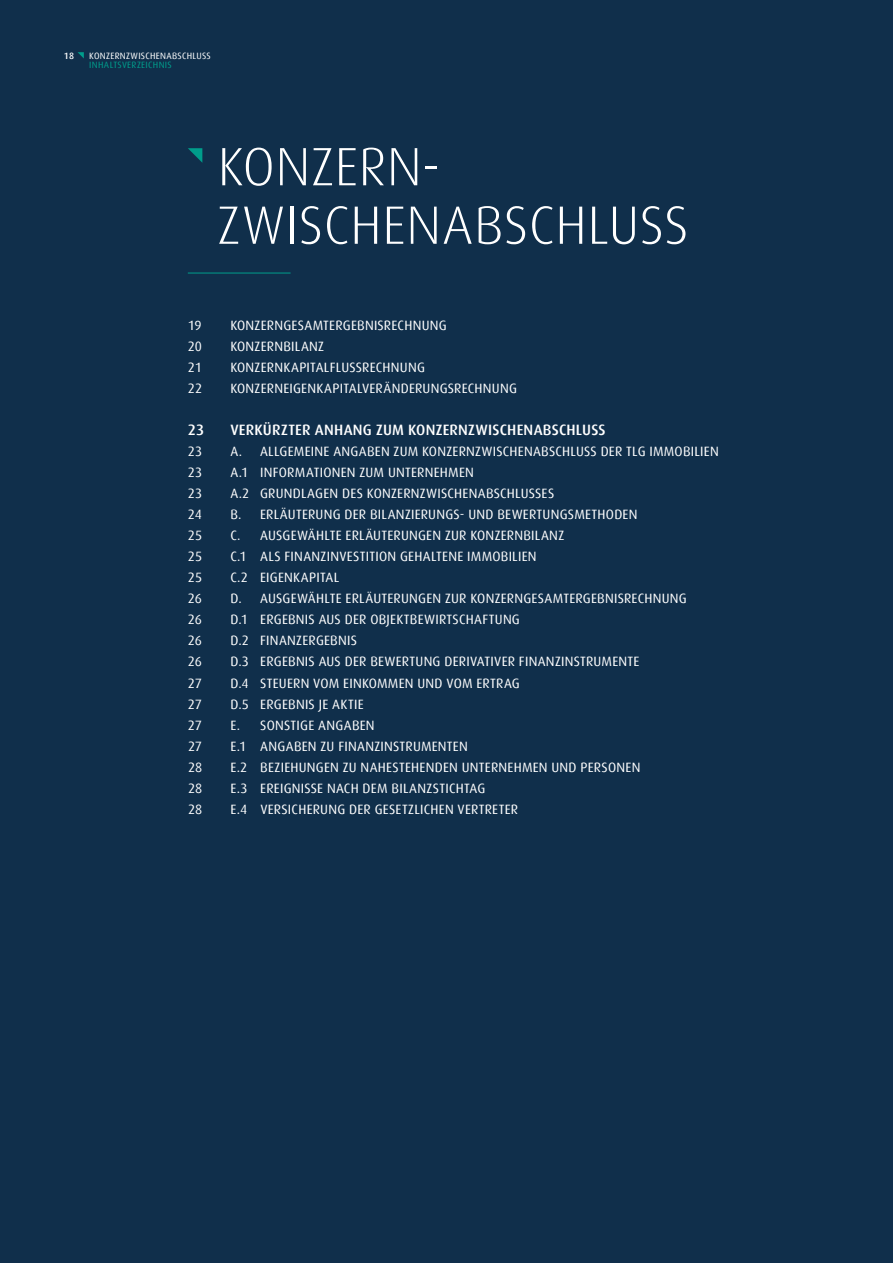
<style>
.page{position:relative;width:893px;height:1263px;background:#102f4b}
.page>*{position:absolute;margin:0;border:0;box-sizing:border-box;transform-origin:0 0}
.t1{font:300 54px/58.5px "Dax";letter-spacing:.01em;color:#fff}
.t2{font:500 15px "Dax";letter-spacing:.015em;color:#fff}
.t3{font:13.5px "Dax";letter-spacing:.02em;color:#fff}
.t4{font:9.15px "Dax";letter-spacing:.03em;color:#fff}
.t5{font:9.15px "Dax";letter-spacing:.035em;color:#009d8b}
.t6{font:500 9.15px "Dax";color:#fff}
</style>
<div class="page">
<svg style="left:188px;top:148px;width:14px;height:14px"></svg>
<hr style="left:188px;top:273px;width:103px;height:1px;background:#009d8b">
<svg style="left:78px;top:52px;width:6px;height:7px"></svg>
<p class="t6" style="left:64px;top:50px;width:12px">18</p>
<p class="t4" style="left:89px;top:50px;width:123px">KONZERNZWISCHENABSCHLUSS</p>
<p class="t5" style="left:89px;top:60px;width:84px">INHALTSVERZEICHNIS</p>
<h1 class="t1" style="left:218px;top:138px;width:473px">KONZERN-<br>ZWISCHENABSCHLUSS</h1>
<p class="t3" style="left:188px;top:318px;width:15px">19</p>
<p class="t3" style="left:230px;top:318px;width:218px">KONZERNGESAMTERGEBNISRECHNUNG</p>
<p class="t3" style="left:188px;top:339px;width:16px">20</p>
<p class="t3" style="left:230px;top:339px;width:95px">KONZERNBILANZ</p>
<p class="t3" style="left:188px;top:360px;width:16px">21</p>
<p class="t3" style="left:230px;top:360px;width:196px">KONZERNKAPITALFLUSSRECHNUNG</p>
<p class="t3" style="left:188px;top:381px;width:16px">22</p>
<p class="t3" style="left:230px;top:381px;width:288px">KONZERNEIGENKAPITALVERÄNDERUNGSRECHNUNG</p>
<p class="t2" style="left:188px;top:422px;width:18px">23</p>
<p class="t2" style="left:230px;top:422px;width:377px">VERKÜRZTER ANHANG ZUM KONZERNZWISCHENABSCHLUSS</p>
<p class="t3" style="left:188px;top:444px;width:16px">23</p>
<p class="t3" style="left:230px;top:444px;width:490px">A. ALLGEMEINE ANGABEN ZUM KONZERNZWISCHENABSCHLUSS DER TLG IMMOBILIEN</p>
<p class="t3" style="left:188px;top:465px;width:16px">23</p>
<p class="t3" style="left:230px;top:465px;width:245px">A.1 INFORMATIONEN ZUM UNTERNEHMEN</p>
<p class="t3" style="left:188px;top:486px;width:16px">23</p>
<p class="t3" style="left:230px;top:486px;width:325px">A.2 GRUNDLAGEN DES KONZERNZWISCHENABSCHLUSSES</p>
<p class="t3" style="left:188px;top:507px;width:15px">24</p>
<p class="t3" style="left:230px;top:507px;width:409px">B. ERLÄUTERUNG DER BILANZIERUNGS- UND BEWERTUNGSMETHODEN</p>
<p class="t3" style="left:188px;top:528px;width:16px">25</p>
<p class="t3" style="left:230px;top:528px;width:335px">C. AUSGEWÄHLTE ERLÄUTERUNGEN ZUR KONZERNBILANZ</p>
<p class="t3" style="left:188px;top:549px;width:16px">25</p>
<p class="t3" style="left:230px;top:549px;width:308px">C.1 ALS FINANZINVESTITION GEHALTENE IMMOBILIEN</p>
<p class="t3" style="left:188px;top:570px;width:16px">25</p>
<p class="t3" style="left:230px;top:570px;width:110px">C.2 EIGENKAPITAL</p>
<p class="t3" style="left:188px;top:591px;width:16px">26</p>
<p class="t3" style="left:230px;top:591px;width:458px">D. AUSGEWÄHLTE ERLÄUTERUNGEN ZUR KONZERNGESAMTERGEBNISRECHNUNG</p>
<p class="t3" style="left:188px;top:612px;width:16px">26</p>
<p class="t3" style="left:230px;top:612px;width:291px">D.1 ERGEBNIS AUS DER OBJEKTBEWIRTSCHAFTUNG</p>
<p class="t3" style="left:188px;top:633px;width:16px">26</p>
<p class="t3" style="left:230px;top:633px;width:128px">D.2 FINANZERGEBNIS</p>
<p class="t3" style="left:188px;top:654px;width:16px">26</p>
<p class="t3" style="left:230px;top:654px;width:411px">D.3 ERGEBNIS AUS DER BEWERTUNG DERIVATIVER FINANZINSTRUMENTE</p>
<p class="t3" style="left:188px;top:675px;width:16px">27</p>
<p class="t3" style="left:230px;top:675px;width:291px">D.4 STEUERN VOM EINKOMMEN UND VOM ERTRAG</p>
<p class="t3" style="left:188px;top:696px;width:16px">27</p>
<p class="t3" style="left:230px;top:696px;width:135px">D.5 ERGEBNIS JE AKTIE</p>
<p class="t3" style="left:188px;top:717px;width:16px">27</p>
<p class="t3" style="left:230px;top:717px;width:146px">E. SONSTIGE ANGABEN</p>
<p class="t3" style="left:188px;top:738px;width:16px">27</p>
<p class="t3" style="left:231px;top:738px;width:239px">E.1 ANGABEN ZU FINANZINSTRUMENTEN</p>
<p class="t3" style="left:188px;top:759px;width:16px">28</p>
<p class="t3" style="left:231px;top:759px;width:411px">E.2 BEZIEHUNGEN ZU NAHESTEHENDEN UNTERNEHMEN UND PERSONEN</p>
<p class="t3" style="left:188px;top:780px;width:16px">28</p>
<p class="t3" style="left:231px;top:780px;width:256px">E.3 EREIGNISSE NACH DEM BILANZSTICHTAG</p>
<p class="t3" style="left:188px;top:801px;width:16px">28</p>
<p class="t3" style="left:231px;top:801px;width:289px">E.4 VERSICHERUNG DER GESETZLICHEN VERTRETER</p>
</div>
